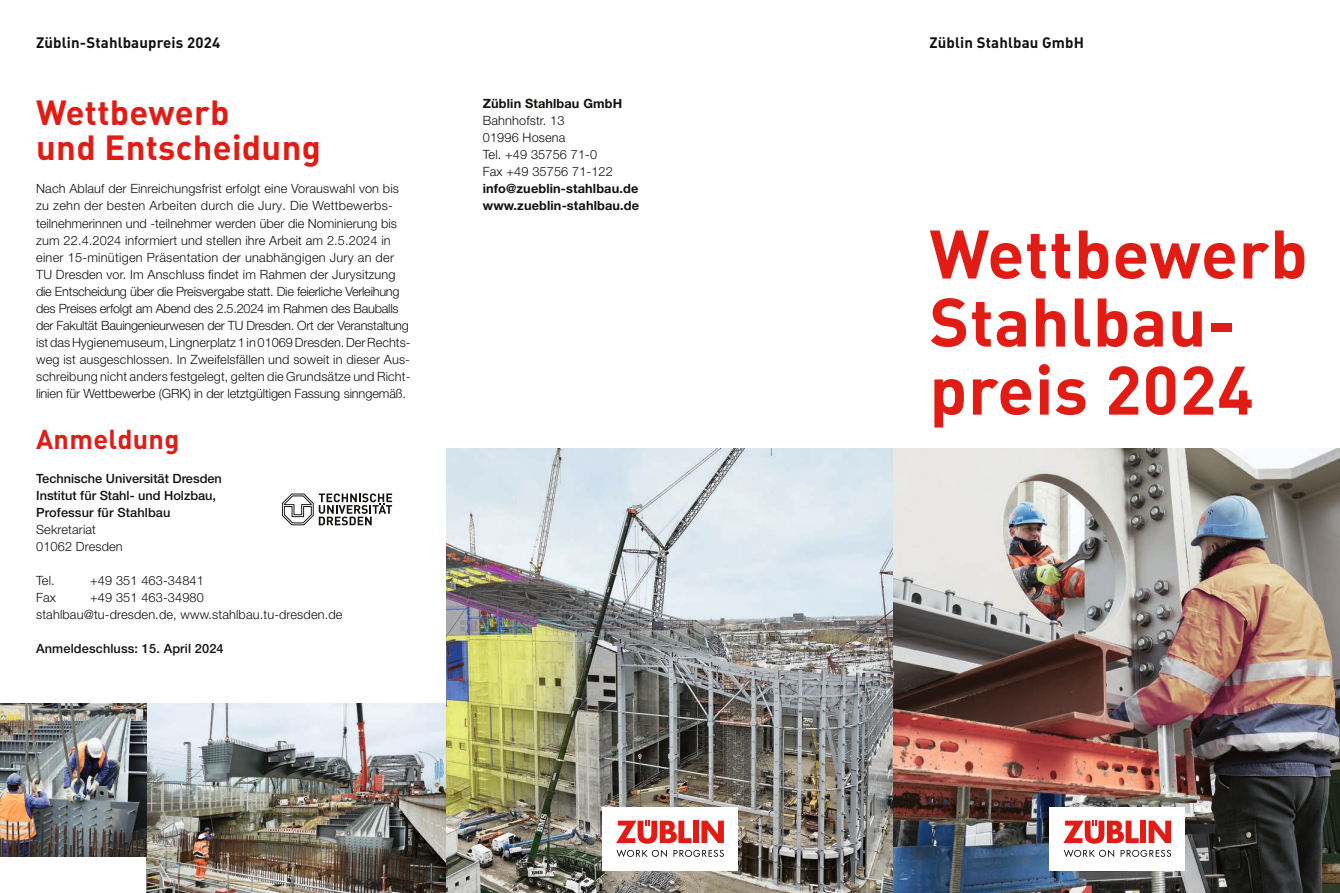
<style>
.page{position:relative;width:1340px;height:893px;background:#fff}
.page>*{position:absolute;margin:0;border:0;box-sizing:border-box;transform-origin:0 0}
.t1{font:700 67.5px/68.1px "DIN Pro";letter-spacing:.01em;color:#e11c15}
.t2{font:700 34.5px/34.5px "DIN Pro";letter-spacing:.01em;color:#e11c15}
.t3{font:700 27px "DIN Pro";letter-spacing:.01em;color:#e11c15}
.t4{font:700 15px "DIN Pro";letter-spacing:.01em;color:#11110f}
.t5{font:300 12.75px/17px "Helvetica Neue LT Pro";letter-spacing:.01em;color:#11110f}
.t6{font:500 12.75px/17px "Helvetica Neue LT Pro";color:#11110f}
.t7{font:700 12.75px/17px "Helvetica Neue LT Pro";letter-spacing:.01em;color:#11110f}
</style>
<div class="page">
<img style="left:147px;top:704px;width:299px;height:189px">
<img style="left:446px;top:449px;width:447px;height:444px">
<img style="left:893px;top:449px;width:446px;height:444px">
<img style="left:0;top:704px;width:147px;height:153px">
<svg style="left:282px;top:493px;width:110px;height:32px"></svg>
<div style="left:1049px;top:807px;width:135px;height:63px;background:#fff"></div>
<svg style="left:1063px;top:821px;width:108px;height:36px"></svg>
<div style="left:602px;top:807px;width:135px;height:63px;background:#fff"></div>
<svg style="left:616px;top:821px;width:108px;height:36px"></svg>
<p class="t4" style="left:36px;top:32px;width:186px">Züblin-Stahlbaupreis 2024</p>
<p class="t4" style="left:929px;top:32px;width:156px">Züblin Stahlbau GmbH</p>
<h2 class="t2" style="left:36px;top:94px;width:286px">Wettbewerb<br>und Entscheidung</h2>
<p class="t5" style="left:36px;top:180px;width:376px">Nach Ablauf der Einreichungsfrist erfolgt eine Vorauswahl von bis zu zehn der besten Arbeiten durch die Jury. Die Wettbewerbs&shy;teilnehmerinnen und -teilnehmer werden über die Nominierung bis zum 22.4.2024 informiert und stellen ihre Arbeit am 2.5.2024 in einer 15-minütigen Präsentation der unabhängigen Jury an der TU Dresden vor. Im Anschluss findet im Rahmen der Jurysitzung die Entscheidung über die Preisvergabe statt. Die feierliche Verleihung des Preises erfolgt am Abend des 2.5.2024 im Rahmen des Bauballs der Fakultät Bauingenieurwesen der TU Dresden. Ort der Veranstaltung ist das Hygienemuseum, Lingnerplatz 1 in 01069 Dresden. Der Rechts&shy;weg ist ausgeschlossen. In Zweifelsfällen und soweit in dieser Aus&shy;schreibung nicht anders festgelegt, gelten die Grundsätze und Richt&shy;linien für Wettbewerbe (GRK) in der letztgültigen Fassung sinngemäß.</p>
<h3 class="t3" style="left:36px;top:420px;width:145px">Anmeldung</h3>
<p class="t6" style="left:36px;top:469px;width:187px">Technische Universität Dresden<br>Institut für Stahl- und Holzbau,<br>Professur für Stahlbau</p>
<p class="t5" style="left:36px;top:520px;width:88px">Sekretariat<br>01062 Dresden</p>
<p class="t5" style="left:36px;top:571px;width:20px">Tel.</p>
<p class="t5" style="left:90px;top:571px;width:115px">+49 351 463-34841</p>
<p class="t5" style="left:36px;top:588px;width:21px">Fax</p>
<p class="t5" style="left:36px;top:588px;width:308px;text-indent:54px">+49 351 463-34980 stahlbau@tu-dresden.de, www.stahlbau.tu-dresden.de</p>
<p class="t6" style="left:36px;top:640px;width:189px">Anmeldeschluss: 15. April 2024</p>
<p class="t7" style="left:483px;top:95px;width:141px">Züblin Stahlbau GmbH</p>
<p class="t5" style="left:483px;top:112px;width:132px">Bahnhofstr. 13<br>01996 Hosena<br>Tel. +49 35756 71-0<br>Fax +49 35756 71-122</p>
<p class="t7" style="left:483px;top:180px;width:158px">info@zueblin-stahlbau.de www.zueblin-stahlbau.de</p>
<h1 class="t1" style="left:929px;top:217px;width:380px">Wettbewerb<br>Stahlbau&shy;preis 2024</h1>
</div>
